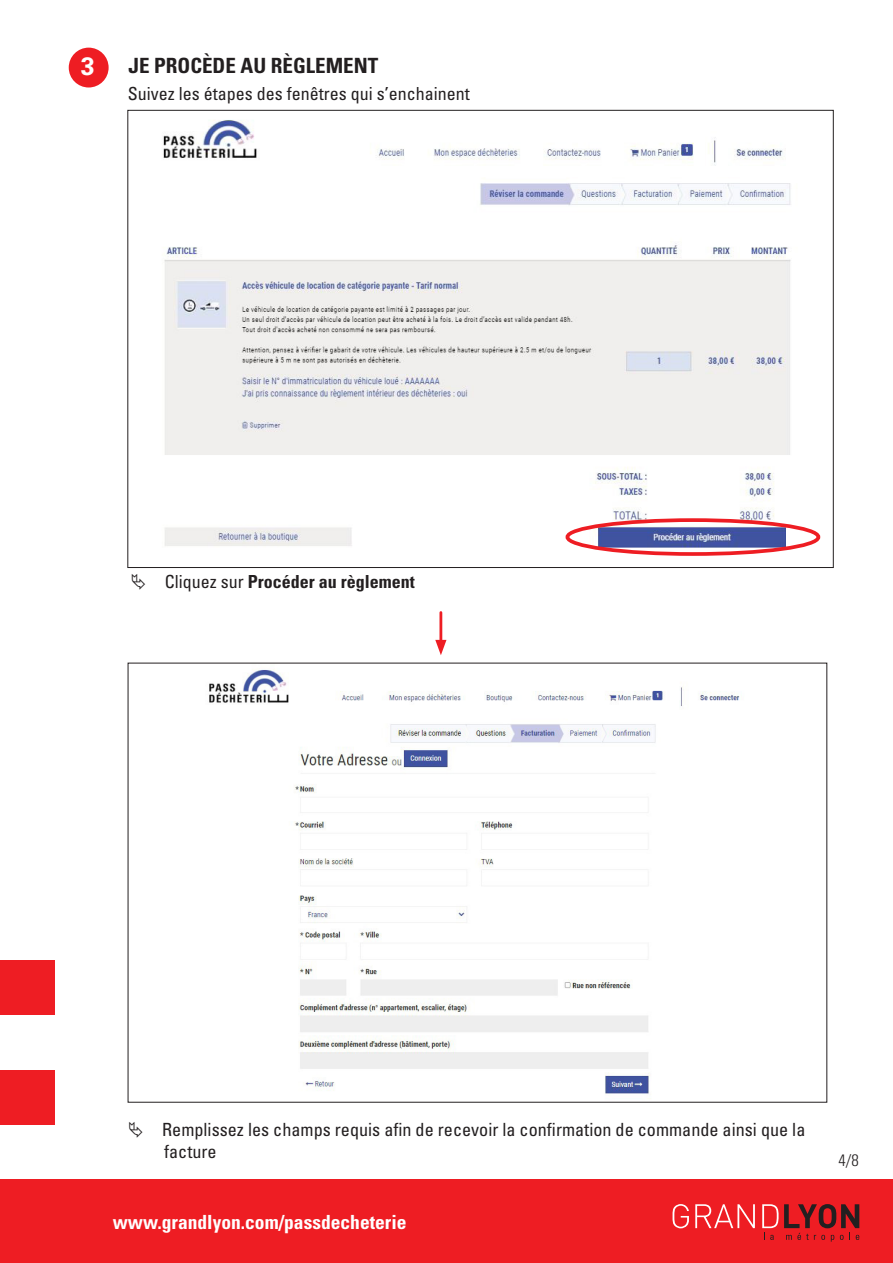
<style>
.page{position:relative;width:893px;height:1263px;background:#fff}
.page>*{position:absolute;margin:0;border:0;box-sizing:border-box;transform-origin:0 0}
.t1{font:700 25.2px "Univers";color:#fff}
.t2{font:700 condensed 21px "Univers";color:#231f20}
.t3{font:700 condensed 19.5px "Univers";color:#fff}
.t4{font:condensed 18.15px "Univers";color:#231f20}
.t5{font:condensed 18px "Univers";color:#231f20}
.t6{font:700 condensed 18px "Univers";color:#231f20}
.t7{font:300 condensed 16.5px "Univers";color:#231f20}
.s1{font-weight:400}
</style>
<div class="page">
<div style="left:0;top:1179px;width:893px;height:84px;background:#ee1d23"></div>
<svg style="left:673px;top:1204px;width:16px;height:24px"></svg>
<svg style="left:695px;top:1204px;width:60px;height:24px"></svg>
<svg style="left:762px;top:1204px;width:97px;height:38px"></svg>
<div style="left:0;top:960px;width:55px;height:55px;background:#ee1d23"></div>
<div style="left:0;top:1070px;width:55px;height:55px;background:#ee1d23"></div>
<img style="left:209px;top:669px;width:531px;height:430px">
<hr style="left:439px;top:612px;width:3px;height:33px;background:#ee1d23">
<svg style="left:435px;top:640px;width:11px;height:15px"></svg>
<div style="left:69px;top:48px;width:40px;height:39px;background:#ee1d23;border-radius:50%"></div>
<img style="left:163px;top:120px;width:648px;height:436px">
<div style="left:566px;top:518px;width:254px;height:38px;border:4px solid #ee1d23;border-radius:50%"></div>
<p class="t1" style="left:81px;top:51px;width:16px">3</p>
<p class="t2" style="left:129px;top:53px;width:251px">JE PROCÈDE AU RÈGLEMENT</p>
<p class="t5" style="left:128px;top:82px;width:343px">Suivez les étapes des fenêtres qui s’enchainent</p>
<p class="t6" style="left:165px;top:570px;width:251px"><span class="s1">Cliquez sur</span> Procéder au règlement</p>
<p class="t4" style="left:162px;top:1117px;width:645px">Remplissez les champs requis afin de recevoir la confirmation de commande ainsi que la</p>
<p class="t4" style="left:164px;top:1140px;width:54px">facture</p>
<p class="t3" style="left:113px;top:1210px;width:295px">www.grandlyon.com/passdecheterie</p>
<p class="t7" style="left:838px;top:1150px;width:22px">4/8</p>
</div>
